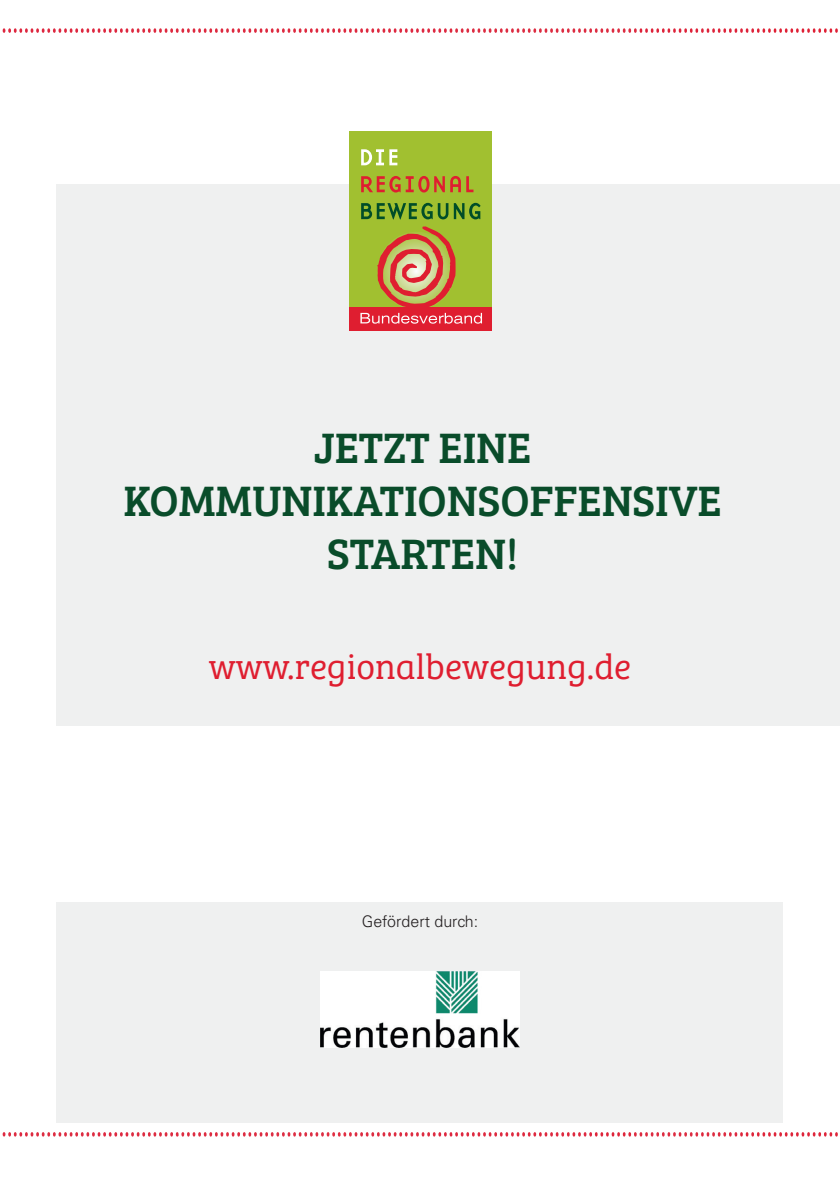
<style>
.page{position:relative;width:840px;height:1191px;background:#fff}
.page>*{position:absolute;margin:0;border:0;box-sizing:border-box;transform-origin:0 0}
.t1{font:44px/52.8px "Bree Serif";color:#094c2a;text-align:center}
.t2{font:36px "Bree Serif Lt";color:#df1e30}
.t3{font:300 16px "Univers LT Std";color:#231f20}
</style>
<div class="page">
<div style="left:57px;top:901px;width:725px;height:221px;background:#eff0f0"></div>
<div style="left:57px;top:185px;width:782px;height:541px;background:#eff0f0"></div>
<svg style="left:3px;top:28px;width:834px;height:5px"></svg>
<svg style="left:3px;top:1132px;width:834px;height:4px"></svg>
<div style="left:349px;top:131px;width:142px;height:177px;background:#a1c030"></div>
<div style="left:349px;top:307px;width:142px;height:24px;background:#df1e30"></div>
<svg style="left:361px;top:149px;width:36px;height:16px"></svg>
<svg style="left:361px;top:176px;width:83px;height:16px"></svg>
<svg style="left:450px;top:176px;width:10px;height:16px"></svg>
<svg style="left:466px;top:176px;width:7px;height:16px"></svg>
<svg style="left:361px;top:203px;width:119px;height:16px"></svg>
<svg style="left:360px;top:226px;width:121px;height:98px"></svg>
<img style="left:320px;top:971px;width:199px;height:76px">
<p class="t1" style="left:123px;top:419px;width:599px">JETZT EINE<br>KOMMUNIKATIONSOFFENSIVE<br>STARTEN!</p>
<p class="t2" style="left:209px;top:641px;width:423px">www.regionalbewegung.de</p>
<p class="t3" style="left:361px;top:911px;width:118px">Gefördert durch:</p>
</div>
